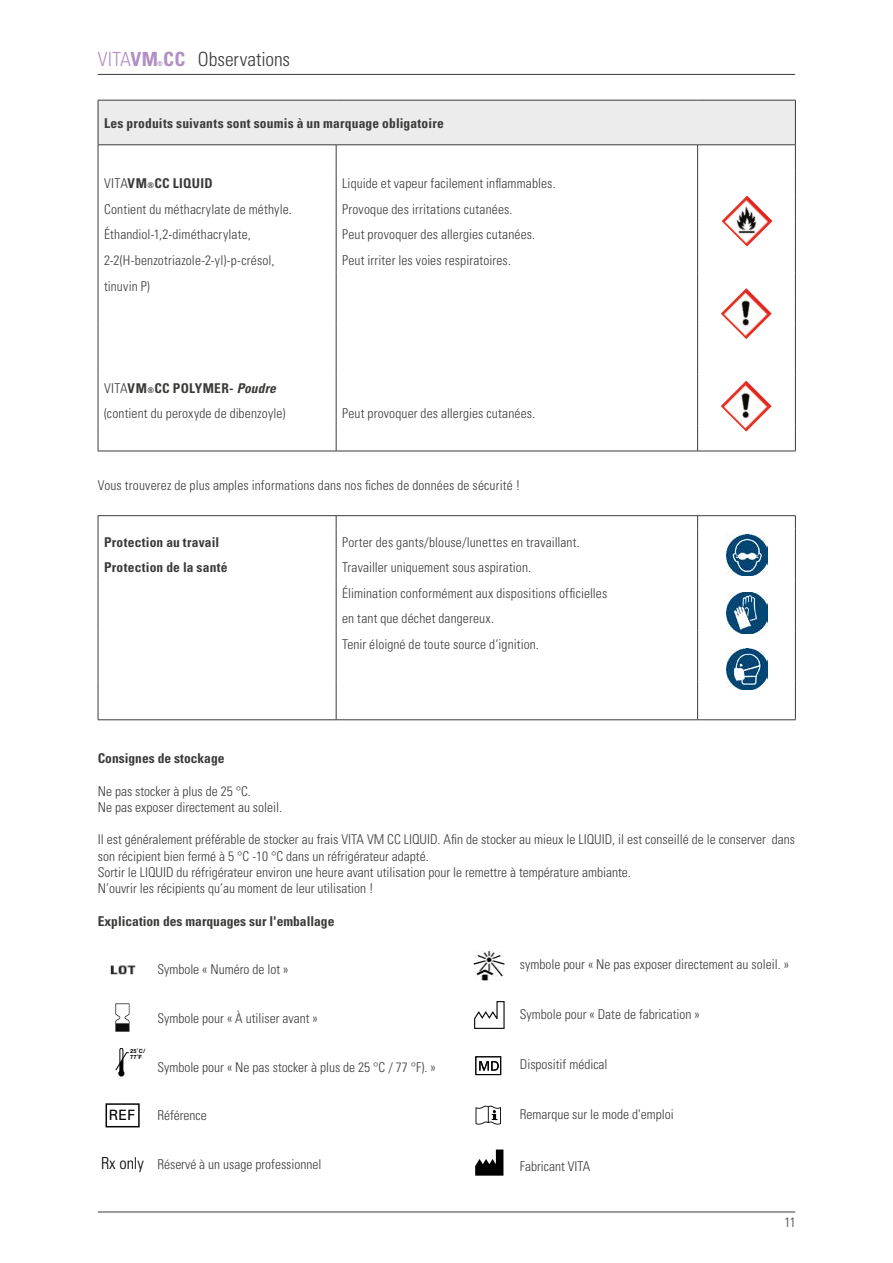
<style>
.page{position:relative;width:893px;height:1263px;background:#fff}
.page>*{position:absolute;margin:0;border:0;box-sizing:border-box;transform-origin:0 0}
.t1{font:300 condensed 19.5px "Univers LT";letter-spacing:-.005em;color:#3b3b3a}
.t2{font:300 condensed 19.5px "Univers LT";color:#b18fc2}
.t3{font:300 condensed 16.5px "Univers LT";color:#000}
.t4{font:14.25px "Univers LT Std";color:#000}
.t5{font:300 condensed 13.5px/25.5px "Univers LT";color:#3b3b3a}
.t6{font:700 condensed 13.5px "Univers LT";letter-spacing:.01em;color:#3b3b3a}
.t7{font:700 condensed 13.5px "Univers LT";letter-spacing:.03em;color:#3b3b3a}
.t8{font:700 condensed 7.05px "Univers LT";color:#b18fc2}
.t9{font:700 5.7px "Helvetica";color:#000001}
.t10{font:700 5.7px "Helvetica Neue";color:#000001}
.s1{font-weight:700}
.s2{font-weight:300}
.s3{font-size:7.8px}
.s4{font-weight:700;font-size:7.8px}
.s5{font-family:"Univers";font-weight:700;font-style:italic}
</style>
<div class="page">
<hr style="left:98px;top:74px;width:697px;height:1px;background:#3b3b3a">
<hr style="left:98px;top:1212px;width:697px;height:1px;background:#3b3b3a">
<img style="left:722px;top:196px;width:50px;height:51px">
<img style="left:727px;top:535px;width:41px;height:41px">
<img style="left:727px;top:592px;width:41px;height:41px">
<img style="left:727px;top:648px;width:41px;height:41px">
<img style="left:721px;top:288px;width:51px;height:51px">
<img style="left:721px;top:381px;width:51px;height:51px">
<img style="left:115px;top:1004px;width:15px;height:27px">
<img style="left:110px;top:965px;width:26px;height:10px">
<svg style="left:116px;top:1048px;width:13px;height:28px"></svg>
<img style="left:473px;top:951px;width:32px;height:29px">
<img style="left:474px;top:1001px;width:31px;height:28px">
<svg style="left:475px;top:1106px;width:26px;height:19px"></svg>
<svg style="left:475px;top:1149px;width:28px;height:27px"></svg>
<div style="left:106px;top:1103px;width:34px;height:24px;border:1px solid #000"></div>
<hr style="left:98px;top:515px;width:238px;height:1px;background:#3b3b3a">
<hr style="left:336px;top:515px;width:362px;height:1px;background:#3b3b3a">
<hr style="left:698px;top:515px;width:98px;height:1px;background:#3b3b3a">
<svg style="left:98px;top:516px;width:1px;height:203px"></svg>
<hr style="left:98px;top:719px;width:238px;height:1px;background:#3b3b3a">
<svg style="left:336px;top:516px;width:1px;height:203px"></svg>
<hr style="left:336px;top:719px;width:362px;height:1px;background:#3b3b3a">
<svg style="left:697px;top:516px;width:1px;height:203px"></svg>
<svg style="left:795px;top:516px;width:1px;height:203px"></svg>
<hr style="left:698px;top:719px;width:98px;height:1px;background:#3b3b3a">
<div style="left:98px;top:100px;width:697px;height:45px;background:#ececed"></div>
<hr style="left:795px;top:100px;width:1px;height:45px;background:#3b3b3a">
<hr style="left:98px;top:100px;width:1px;height:45px;background:#3b3b3a">
<hr style="left:98px;top:100px;width:238px;height:1px;background:#3b3b3a">
<hr style="left:336px;top:100px;width:362px;height:1px;background:#3b3b3a">
<hr style="left:698px;top:100px;width:98px;height:1px;background:#3b3b3a">
<hr style="left:98px;top:145px;width:238px;height:1px;background:#3b3b3a">
<hr style="left:336px;top:145px;width:362px;height:1px;background:#3b3b3a">
<hr style="left:698px;top:145px;width:98px;height:1px;background:#3b3b3a">
<svg style="left:98px;top:145px;width:1px;height:306px"></svg>
<hr style="left:98px;top:451px;width:238px;height:1px;background:#3b3b3a">
<svg style="left:336px;top:145px;width:1px;height:306px"></svg>
<hr style="left:336px;top:451px;width:362px;height:1px;background:#3b3b3a">
<svg style="left:697px;top:145px;width:1px;height:306px"></svg>
<svg style="left:795px;top:145px;width:1px;height:306px"></svg>
<hr style="left:698px;top:451px;width:98px;height:1px;background:#3b3b3a">
<div style="left:475px;top:1056px;width:26px;height:19px;border:1px solid #000"></div>
<svg style="left:479px;top:1061px;width:20px;height:9px"></svg>
<h1 class="t2" style="left:98px;top:47px;width:89px">VITA<span class="s1">VM CC</span></h1>
<p class="t8" style="left:157px;top:59px;width:7px">®</p>
<h1 class="t1" style="left:198px;top:47px;width:94px">Observations</h1>
<p class="t6" style="left:104px;top:115px;width:341px">Les produits suivants sont soumis à un marquage obligatoire</p>
<p class="t7" style="left:104px;top:175px;width:110px"><span class="s2">VITA</span>VM<span class="s3">®</span>CC LIQUID</p>
<p class="t5" style="left:342px;top:171px;width:215px">Liquide et vapeur facilement inflammables.</p>
<p class="t5" style="left:104px;top:196px;width:189px">Contient du méthacrylate de méthyle.</p>
<p class="t5" style="left:342px;top:196px;width:172px">Provoque des irritations cutanées.</p>
<p class="t5" style="left:104px;top:222px;width:148px">Éthandiol-1,2-diméthacrylate,</p>
<p class="t5" style="left:342px;top:222px;width:195px">Peut provoquer des allergies cutanées.</p>
<p class="t5" style="left:104px;top:247px;width:172px">2-2(H-benzotriazole-2-yl)-p-crésol,</p>
<p class="t5" style="left:342px;top:247px;width:170px">Peut irriter les voies respiratoires.</p>
<p class="t5" style="left:104px;top:273px;width:47px">tinuvin P)</p>
<p class="t5" style="left:104px;top:375px;width:183px">VITA<span class="s1">VM</span><span class="s4">®</span><span class="s1">CC POLYMER-</span> <span class="s5">Poudre </span>(contient du peroxyde de dibenzoyle)</p>
<p class="t5" style="left:342px;top:401px;width:195px">Peut provoquer des allergies cutanées.</p>
<p class="t5" style="left:98px;top:472px;width:424px">Vous trouverez de plus amples informations dans nos fiches de données de sécurité !</p>
<p class="t6" style="left:104px;top:533px;width:117px">Protection au travail</p>
<p class="t5" style="left:342px;top:529px;width:239px">Porter des gants/blouse/lunettes en travaillant.</p>
<p class="t6" style="left:104px;top:559px;width:125px">Protection de la santé</p>
<p class="t5" style="left:342px;top:554px;width:267px">Travailler uniquement sous aspiration.<br>Élimination conformément aux dispositions officielles en tant que déchet dangereux.<br>Tenir éloigné de toute source d‘ignition.</p>
<p class="t6" style="left:98px;top:750px;width:128px">Consignes de stockage</p>
<p class="t5" style="left:98px;top:783px;width:186px;line-height:16.2px">Ne pas stocker à plus de 25 °C.<br>Ne pas exposer directement au soleil.</p>
<p class="t5" style="left:98px;top:831px;width:699px;line-height:16.2px">Il est généralement préférable de stocker au frais VITA VM CC LIQUID. Afin de stocker au mieux le LIQUID, il est conseillé de le conserver dans son récipient bien fermé à 5 °C -10 °C dans un réfrigérateur adapté.<br>Sortir le LIQUID du réfrigérateur environ une heure avant utilisation pour le remettre à température ambiante.<br>N’ouvrir les récipients qu’au moment de leur utilisation !</p>
<p class="t6" style="left:98px;top:913px;width:238px">Explication des marquages sur l'emballage</p>
<p class="t5" style="left:157px;top:957px;width:133px">Symbole « Numéro de lot »</p>
<p class="t5" style="left:157px;top:1005px;width:162px">Symbole pour « À utiliser avant »</p>
<p class="t5" style="left:157px;top:1054px;width:280px">Symbole pour « Ne pas stocker à plus de 25 °C / 77 °F). »</p>
<p class="t5" style="left:157px;top:1102px;width:51px">Référence</p>
<p class="t5" style="left:157px;top:1151px;width:166px">Réservé à un usage professionnel</p>
<p class="t5" style="left:520px;top:951px;width:271px">symbole pour « Ne pas exposer directement au soleil. »</p>
<p class="t5" style="left:520px;top:1001px;width:181px">Symbole pour « Date de fabrication »</p>
<p class="t5" style="left:520px;top:1052px;width:89px">Dispositif médical</p>
<p class="t5" style="left:520px;top:1101px;width:156px">Remarque sur le mode d'emploi</p>
<p class="t5" style="left:520px;top:1153px;width:72px">Fabricant VITA</p>
<p class="t9" style="left:130px;top:1046px;width:16px">25˚C/</p>
<p class="t10" style="left:130px;top:1052px;width:13px">77˚F</p>
<p class="t4" style="left:109px;top:1107px;width:28px">REF</p>
<p class="t3" style="left:101px;top:1153px;width:45px">Rx only</p>
<p class="t5" style="left:785px;top:1209px;width:13px">11</p>
</div>
